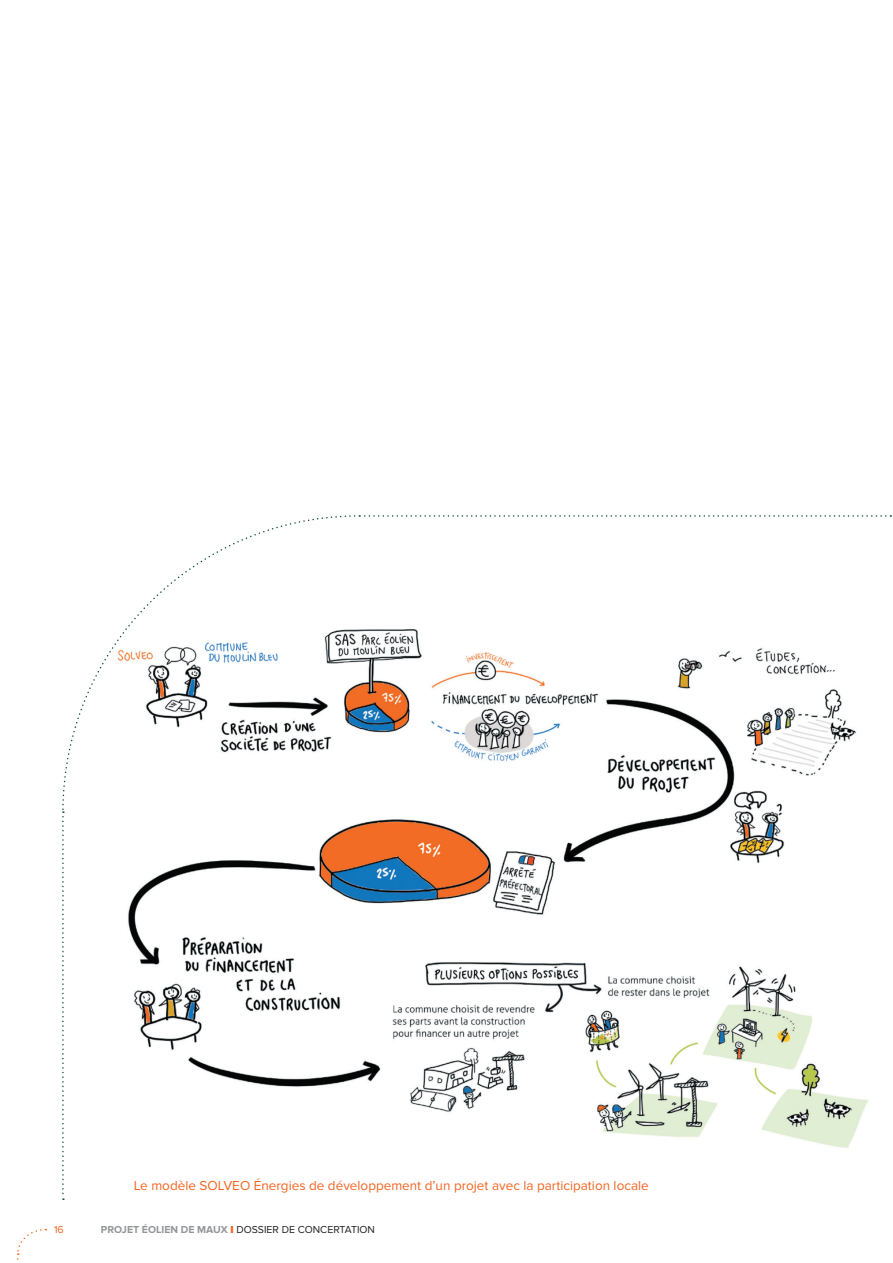
<style>
.page{position:relative;width:893px;height:1263px;background:#fff}
.page>*{position:absolute;margin:0;border:0;box-sizing:border-box;transform-origin:0 0}
.t1{font:13.5px "Proxima Nova";color:#f36421}
.t2{font:10.5px "Proxima Nova";color:#231f20}
.t3{font:10.5px "Proxima Nova";color:#f36421}
.s1{font-weight:700;color:#939598}
.s2{font-weight:900;color:#f36421}
</style>
<div class="page">
<svg style="left:17px;top:1228px;width:29px;height:32px"></svg>
<img style="left:128px;top:629px;width:740px;height:519px">
<svg style="left:62px;top:515px;width:294px;height:296px"></svg>
<svg style="left:62px;top:811px;width:2px;height:389px"></svg>
<svg style="left:359px;top:515px;width:533px;height:2px"></svg>
<p class="t1" style="left:134px;top:1177px;width:517px">Le modèle SOLVEO Énergies de développement d’un projet avec la participation locale</p>
<p class="t3" style="left:54px;top:1223px;width:11px">16</p>
<p class="t2" style="left:101px;top:1223px;width:276px"><span class="s1">PROJET ÉOLIEN DE MAUX</span> <span class="s2">I</span> DOSSIER DE CONCERTATION</p>
</div>
